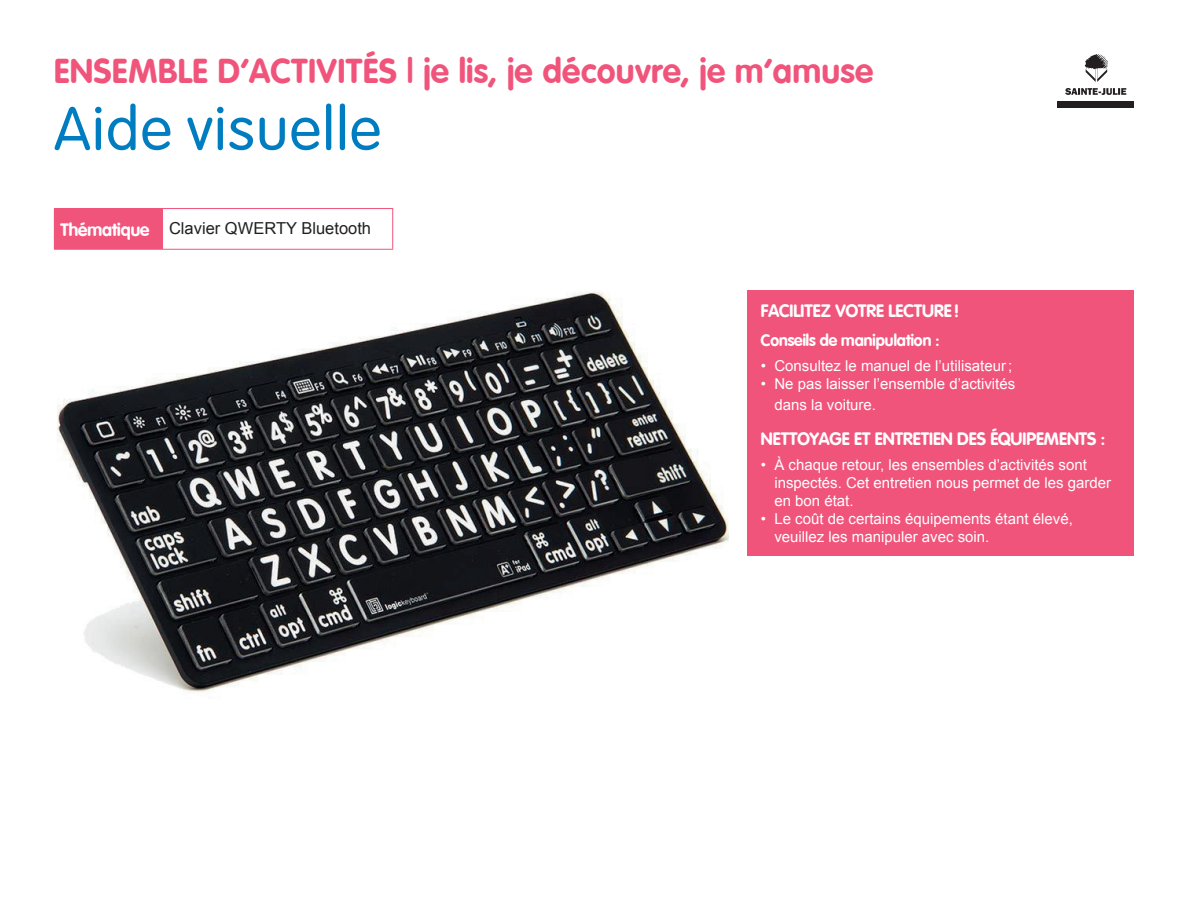
<style>
.page{position:relative;width:1188px;height:918px;background:#fff}
.page>*{position:absolute;margin:0;border:0;box-sizing:border-box;transform-origin:0 0}
.t1{font:300 60px "VAG Rounded";letter-spacing:.025em;color:#007dc1}
.t2{font:700 34.5px "Vag Rounded";letter-spacing:.025em;color:#f0547b}
.t3{font:700 18px "Vag Rounded";color:#fff}
.t4{font:16.5px "Arial";color:#231f20}
.t5{font:700 16.5px "Vag Rounded";color:#fff}
.t6{font:15px/18px "Arial";color:#fff}
.s1{font-family:"Vag Rounded";font-weight:700;font-size:18px;color:#fff}
</style>
<div class="page">
<svg style="left:1065px;top:88px;width:61px;height:7px"></svg>
<div style="left:1057px;top:101px;width:77px;height:7px;background:#231f20"></div>
<svg style="left:1085px;top:54px;width:23px;height:28px"></svg>
<div style="left:54px;top:209px;width:109px;height:40px;background:#f0547b"></div>
<hr style="left:163px;top:249px;width:230px;height:1px;background:#f0547b">
<hr style="left:163px;top:208px;width:230px;height:1px;background:#f0547b">
<hr style="left:392px;top:209px;width:1px;height:40px;background:#f0547b">
<hr style="left:54px;top:208px;width:109px;height:1px;background:#f0547b">
<hr style="left:54px;top:249px;width:109px;height:1px;background:#f0547b">
<img style="left:57px;top:291px;width:672px;height:408px">
<div style="left:747px;top:290px;width:387px;height:266px;background:#f0547b"></div>
<h2 class="t2" style="left:54px;top:51px;width:821px">ENSEMBLE D’ACTIVITÉS | je lis, je découvre, je m’amuse</h2>
<h1 class="t1" style="left:54px;top:95px;width:329px">Aide visuelle</h1>
<p class="t4" style="left:60px;top:217px;width:312px"><span class="s1">Thématique</span> Clavier QWERTY Bluetooth</p>
<p class="t3" style="left:761px;top:301px;width:200px">FACILITEZ VOTRE LECTURE !</p>
<p class="t5" style="left:761px;top:331px;width:180px">Conseils de manipulation :</p>
<p class="t6" style="left:761px;top:356px;width:253px">• Consultez le manuel de l’utilisateur;</p>
<p class="t6" style="left:774px;top:373px;width:242px;line-height:21.6px;text-indent:-13px">• Ne pas laisser l’ensemble d’activités dans la voiture.</p>
<p class="t3" style="left:761px;top:429px;width:346px">NETTOYAGE ET ENTRETIEN DES ÉQUIPEMENTS :</p>
<p class="t6" style="left:774px;top:456px;width:338px;text-indent:-14px">• À chaque retour, les ensembles d’activités sont inspectés. Cet entretien nous permet de les garder en bon état.</p>
<p class="t6" style="left:774px;top:510px;width:300px;text-indent:-14px">• Le coût de certains équipements étant élevé, veuillez les manipuler avec soin.</p>
</div>
